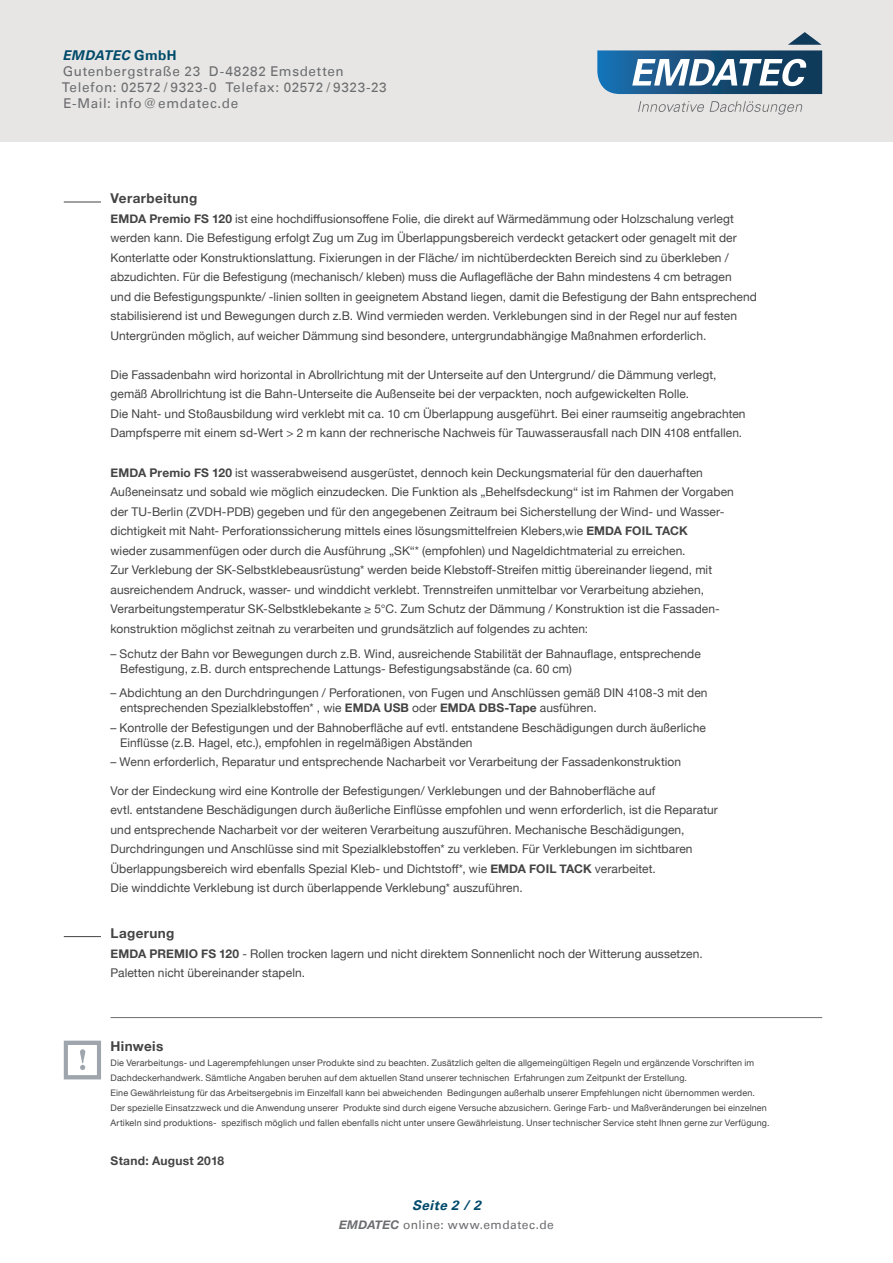
<style>
.page{position:relative;width:893px;height:1263px;background:#fff}
.page>*{position:absolute;margin:0;border:0;box-sizing:border-box;transform-origin:0 0}
.t1{font:13.5px "Univers LT";letter-spacing:.045em;color:#6c6d70}
.t2{font:700 13.5px "Helvetica Neue";letter-spacing:.03em;color:#444}
.t3{font:italic 700 13.5px "Univers LT";letter-spacing:.03em;color:#004a6a}
.t4{font:12px "Helvetica Neue";letter-spacing:.005em;color:#444}
.t5{font:12px "Univers LT";letter-spacing:.04em;color:#6c6d70}
.t6{font:700 12px "Helvetica Neue";letter-spacing:.025em;color:#444}
.t7{font:9px "Helvetica Neue";letter-spacing:.015em;color:#444}
.s1{font-style:normal}
.s2{font-weight:700}
.s3{font-family:"Helvetica Neue";font-weight:700;font-style:italic}
</style>
<div class="page">
<hr style="left:64px;top:936px;width:37px;height:1px;background:#444">
<svg style="left:64px;top:1041px;width:37px;height:38px"></svg>
<hr style="left:111px;top:1017px;width:711px;height:1px;background:#6c6d70">
<div style="left:0;top:0;width:893px;height:142px;background:#e7e6e5"></div>
<svg style="left:597px;top:32px;width:225px;height:62px"></svg>
<svg style="left:638px;top:101px;width:66px;height:11px"></svg>
<svg style="left:710px;top:101px;width:92px;height:14px"></svg>
<hr style="left:64px;top:202px;width:37px;height:1px;background:#444">
<p class="t3" style="left:62px;top:47px;width:116px">EMDATEC <span class="s1">GmbH</span></p>
<p class="t1" style="left:63px;top:63px;width:283px">Gutenbergstraße 23 D-48282 Emsdetten</p>
<p class="t1" style="left:62px;top:79px;width:326px">Telefon: 02572 / 9323-0 Telefax: 02572 / 9323-23</p>
<p class="t1" style="left:63px;top:96px;width:176px">E-Mail: info@emdatec.de</p>
<p class="t2" style="left:111px;top:188px;width:88px">Verarbeitung</p>
<p class="t4" style="left:111px;top:210px;width:625px"><span class="s2">EMDA Premio FS 120</span> ist eine hochdiffusionsoffene Folie, die direkt auf Wärmedämmung oder Holzschalung verlegt</p>
<p class="t4" style="left:111px;top:230px;width:628px">werden kann. Die Befestigung erfolgt Zug um Zug im Überlappungsbereich verdeckt getackert oder genagelt mit der</p>
<p class="t4" style="left:111px;top:249px;width:620px">Konterlatte oder Konstruktionslattung. Fixierungen in der Fläche/ im nichtüberdeckten Bereich sind zu überkleben /</p>
<p class="t4" style="left:111px;top:269px;width:623px">abzudichten. Für die Befestigung (mechanisch/ kleben) muss die Auflagefläche der Bahn mindestens 4 cm betragen</p>
<p class="t4" style="left:111px;top:288px;width:648px">und die Befestigungspunkte/ -linien sollten in geeignetem Abstand liegen, damit die Befestigung der Bahn entsprechend</p>
<p class="t4" style="left:111px;top:308px;width:628px">stabilisierend ist und Bewegungen durch z.B. Wind vermieden werden. Verklebungen sind in der Regel nur auf festen</p>
<p class="t4" style="left:111px;top:327px;width:597px">Untergründen möglich, auf weicher Dämmung sind besondere, untergrundabhängige Maßnahmen erforderlich.</p>
<p class="t4" style="left:111px;top:366px;width:608px">Die Fassadenbahn wird horizontal in Abrollrichtung mit der Unterseite auf den Untergrund/ die Dämmung verlegt,</p>
<p class="t4" style="left:111px;top:386px;width:580px">gemäß Abrollrichtung ist die Bahn-Unterseite die Außenseite bei der verpackten, noch aufgewickelten Rolle.</p>
<p class="t4" style="left:111px;top:405px;width:637px">Die Naht- und Stoßausbildung wird verklebt mit ca. 10 cm Überlappung ausgeführt. Bei einer raumseitig angebrachten</p>
<p class="t4" style="left:111px;top:425px;width:633px">Dampfsperre mit einem sd-Wert &gt; 2 m kann der rechnerische Nachweis für Tauwasserausfall nach DIN 4108 entfallen.</p>
<p class="t4" style="left:111px;top:464px;width:594px"><span class="s2">EMDA Premio FS 120</span> ist wasserabweisend ausgerüstet, dennoch kein Deckungsmaterial für den dauerhaften</p>
<p class="t4" style="left:111px;top:483px;width:625px">Außeneinsatz und sobald wie möglich einzudecken. Die Funktion als „Behelfsdeckung“ ist im Rahmen der Vorgaben</p>
<p class="t4" style="left:111px;top:503px;width:615px">der TU-Berlin (ZVDH-PDB) gegeben und für den angegebenen Zeitraum bei Sicherstellung der Wind- und Wasser-</p>
<p class="t4" style="left:111px;top:522px;width:579px">dichtigkeit mit Naht- Perforationssicherung mittels eines lösungsmittelfreien Klebers,wie <span class="s2">EMDA FOIL TACK</span></p>
<p class="t4" style="left:111px;top:542px;width:577px">wieder zusammenfügen oder durch die Ausführung „SK“* (empfohlen) und Nageldichtmaterial zu erreichen.</p>
<p class="t4" style="left:111px;top:561px;width:603px">Zur Verklebung der SK-Selbstklebeausrüstung* werden beide Klebstoff-Streifen mittig übereinander liegend, mit</p>
<p class="t4" style="left:111px;top:581px;width:595px">ausreichendem Andruck, wasser- und winddicht verklebt. Trennstreifen unmittelbar vor Verarbeitung abziehen,</p>
<p class="t4" style="left:111px;top:600px;width:611px">Verarbeitungstemperatur SK-Selbstklebekante ≥ 5°C. Zum Schutz der Dämmung / Konstruktion ist die Fassaden-</p>
<p class="t4" style="left:111px;top:620px;width:479px">konstruktion möglichst zeitnah zu verarbeiten und grundsätzlich auf folgendes zu achten:</p>
<p class="t4" style="left:111px;top:645px;width:592px">– Schutz der Bahn vor Bewegungen durch z.B. Wind, ausreichende Stabilität der Bahnauflage, entsprechende</p>
<p class="t4" style="left:120px;top:660px;width:453px">Befestigung, z.B. durch entsprechende Lattungs- Befestigungsabstände (ca. 60 cm)</p>
<p class="t4" style="left:111px;top:684px;width:598px">– Abdichtung an den Durchdringungen / Perforationen, von Fugen und Anschlüssen gemäß DIN 4108-3 mit den</p>
<p class="t4" style="left:120px;top:699px;width:478px">entsprechenden Spezialklebstoffen* , wie <span class="s2">EMDA USB</span> oder <span class="s2">EMDA DBS-Tape</span> ausführen.</p>
<p class="t4" style="left:111px;top:719px;width:597px">– Kontrolle der Befestigungen und der Bahnoberfläche auf evtl. entstandene Beschädigungen durch äußerliche</p>
<p class="t4" style="left:120px;top:734px;width:354px">Einflüsse (z.B. Hagel, etc.), empfohlen in regelmäßigen Abständen</p>
<p class="t4" style="left:111px;top:753px;width:572px">– Wenn erforderlich, Reparatur und entsprechende Nacharbeit vor Verarbeitung der Fassadenkonstruktion</p>
<p class="t4" style="left:111px;top:782px;width:546px">Vor der Eindeckung wird eine Kontrolle der Befestigungen/ Verklebungen und der Bahnoberfläche auf</p>
<p class="t4" style="left:111px;top:801px;width:609px">evtl. entstandene Beschädigungen durch äußerliche Einflüsse empfohlen und wenn erforderlich, ist die Reparatur</p>
<p class="t4" style="left:111px;top:821px;width:576px">und entsprechende Nacharbeit vor der weiteren Verarbeitung auszuführen. Mechanische Beschädigungen,</p>
<p class="t4" style="left:111px;top:840px;width:584px">Durchdringungen und Anschlüsse sind mit Spezialklebstoffen* zu verkleben. Für Verklebungen im sichtbaren</p>
<p class="t4" style="left:111px;top:860px;width:547px">Überlappungsbereich wird ebenfalls Spezial Kleb- und Dichtstoff*, wie <span class="s2">EMDA FOIL TACK</span> verarbeitet.</p>
<p class="t4" style="left:111px;top:879px;width:414px">Die winddichte Verklebung ist durch überlappende Verklebung* auszuführen.</p>
<p class="t2" style="left:111px;top:923px;width:65px">Lagerung</p>
<p class="t4" style="left:111px;top:945px;width:594px"><span class="s2">EMDA PREMIO FS 120</span> - Rollen trocken lagern und nicht direktem Sonnenlicht noch der Witterung aussetzen.</p>
<p class="t4" style="left:111px;top:964px;width:196px">Paletten nicht übereinander stapeln.</p>
<p class="t2" style="left:111px;top:1035px;width:54px">Hinweis</p>
<p class="t7" style="left:111px;top:1056px;width:645px">Die Verarbeitungs- und Lagerempfehlungen unser Produkte sind zu beachten. Zusätzlich gelten die allgemeingültigen Regeln und ergänzende Vorschriften im</p>
<p class="t7" style="left:111px;top:1071px;width:578px">Dachdeckerhandwerk. Sämtliche Angaben beruhen auf dem aktuellen Stand unserer technischen Erfahrungen zum Zeitpunkt der Erstellung.</p>
<p class="t7" style="left:111px;top:1086px;width:646px">Eine Gewährleistung für das Arbeitsergebnis im Einzelfall kann bei abweichenden Bedingungen außerhalb unserer Empfehlungen nicht übernommen werden.</p>
<p class="t7" style="left:111px;top:1101px;width:658px">Der spezielle Einsatzzweck und die Anwendung unserer Produkte sind durch eigene Versuche abzusichern. Geringe Farb- und Maßveränderungen bei einzelnen</p>
<p class="t7" style="left:111px;top:1116px;width:661px">Artikeln sind produktions- spezifisch möglich und fallen ebenfalls nicht unter unsere Gewährleistung. Unser technischer Service steht Ihnen gerne zur Verfügung.</p>
<p class="t6" style="left:111px;top:1151px;width:115px">Stand: August 2018</p>
<p class="t3" style="left:412px;top:1197px;width:70px">Seite 2 / 2</p>
<p class="t5" style="left:339px;top:1218px;width:216px"><span class="s3">EMDATEC</span> online: www.emdatec.de</p>
</div>
